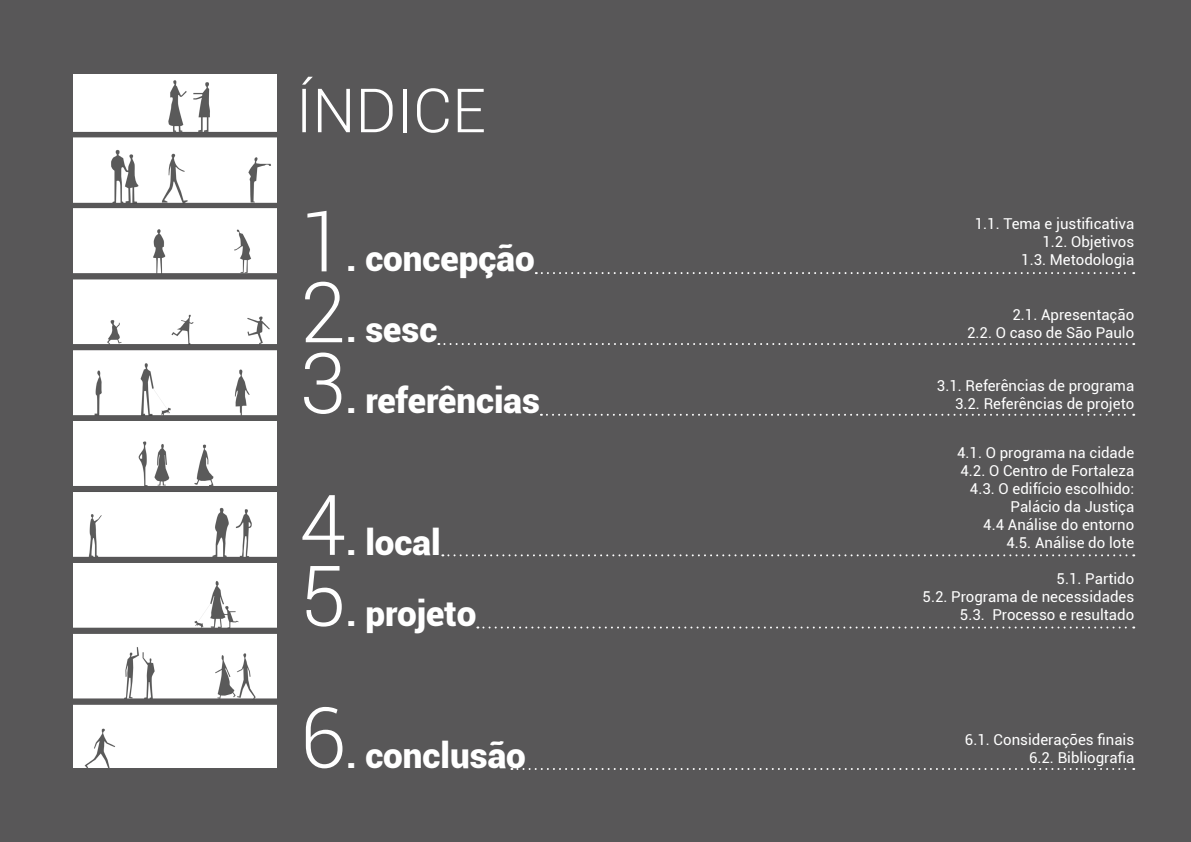
<style>
.page{position:relative;width:1191px;height:842px;background:#585758}
.page>*{position:absolute;margin:0;border:0;box-sizing:border-box;transform-origin:0 0}
.t1{font:300 84px "Roboto";color:#fff}
.t2{font:300 61px "Roboto";color:#fff}
.t3{font:900 35px "Roboto";color:#fff}
.t4{font:15px/18px "Roboto";color:#fff;text-align:right}
</style>
<div class="page">
<img style="left:74px;top:74px;width:203px;height:693px">
<svg style="left:536px;top:272px;width:598px;height:2px"></svg>
<svg style="left:438px;top:343px;width:696px;height:2px"></svg>
<svg style="left:541px;top:414px;width:593px;height:2px"></svg>
<svg style="left:442px;top:554px;width:692px;height:2px"></svg>
<svg style="left:477px;top:626px;width:657px;height:2px"></svg>
<svg style="left:511px;top:768px;width:623px;height:2px"></svg>
<h2 class="t2" style="left:296px;top:68px;width:191px">ÍNDICE</h2>
<h1 class="t1" style="left:299px;top:183px;width:48px">1</h1>
<h3 class="t3" style="left:346px;top:234px;width:190px">. concepção</h3>
<h1 class="t1" style="left:299px;top:254px;width:48px">2</h1>
<h3 class="t3" style="left:346px;top:305px;width:93px">. sesc</h3>
<h1 class="t1" style="left:299px;top:325px;width:48px">3</h1>
<h3 class="t3" style="left:346px;top:376px;width:195px">. referências</h3>
<h1 class="t1" style="left:299px;top:467px;width:48px">4</h1>
<h3 class="t3" style="left:346px;top:518px;width:96px">. local</h3>
<h1 class="t1" style="left:299px;top:538px;width:48px">5</h1>
<h3 class="t3" style="left:346px;top:588px;width:132px">. projeto</h3>
<h1 class="t1" style="left:299px;top:679px;width:48px">6</h1>
<h3 class="t3" style="left:346px;top:730px;width:181px">. conclusão</h3>
<p class="t4" style="left:974px;top:215px;width:161px">1.1. Tema e justificativa<br>1.2. Objetivos<br>1.3. Metodologia</p>
<p class="t4" style="left:967px;top:305px;width:169px">2.1. Apresentação<br>2.2. O caso de São Paulo</p>
<p class="t4" style="left:937px;top:376px;width:199px">3.1. Referências de programa<br>3.2. Referências de projeto</p>
<p class="t4" style="left:957px;top:443px;width:179px">4.1. O programa na cidade<br>4.2. O Centro de Fortaleza<br>4.3. O edifício escolhido:<br>Palácio da Justiça<br>4.4 Análise do entorno<br>4.5. Análise do lote</p>
<p class="t4" style="left:922px;top:569px;width:213px">5.1. Partido<br>5.2. Programa de necessidades<br>5.3. Processo e resultado</p>
<p class="t4" style="left:965px;top:730px;width:171px">6.1. Considerações finais<br>6.2. Bibliografia</p>
</div>
